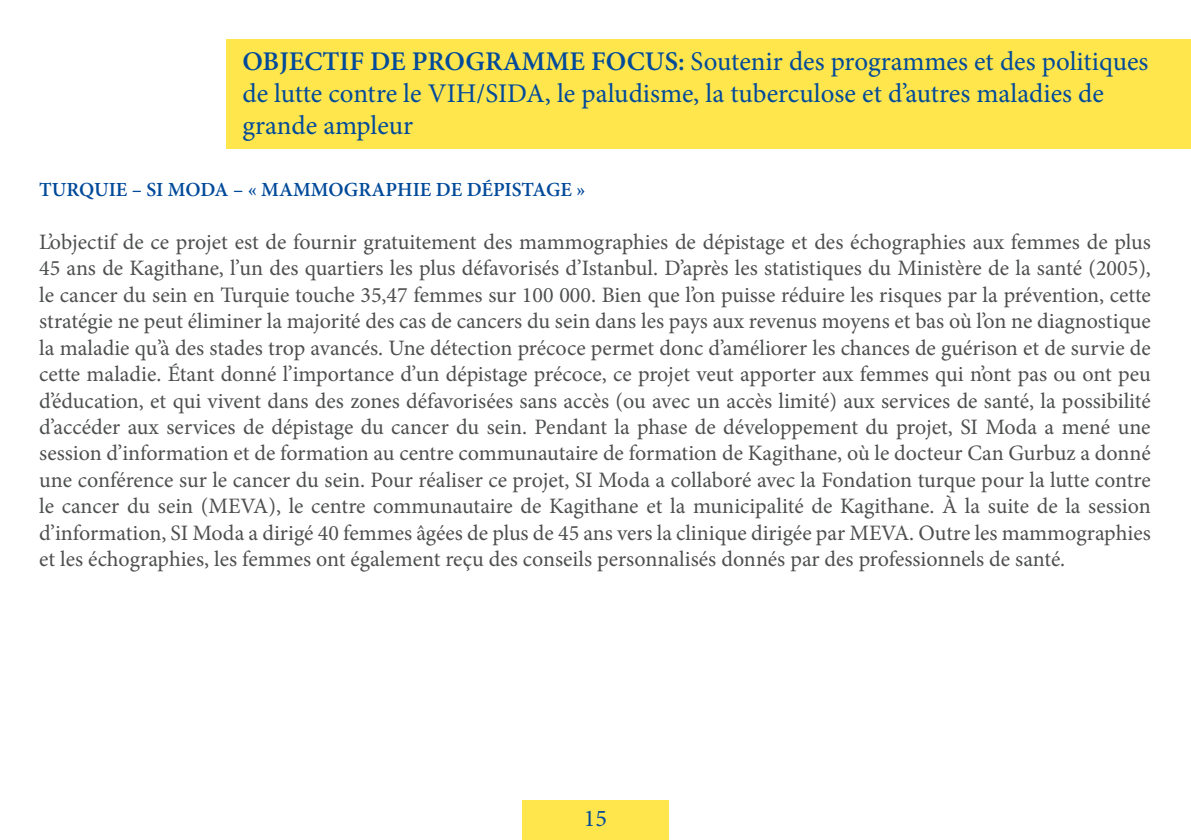
<style>
.page{position:relative;width:1191px;height:840px;background:#fff}
.page>*{position:absolute;margin:0;border:0;box-sizing:border-box;transform-origin:0 0}
.t1{font:27px/32px "Minion Pro";color:#004a9a}
.t2{font:24px "Minion Pro";color:#004a9a}
.Text{font:22px/26.4px "Minion Pro";color:#4e4f50;text-align:justify}
.Heading_3{font:600 20px "Minion Pro";color:#004a9a}
.s1{font-weight:600}
</style>
<div class="page">
<div style="left:522px;top:799px;width:147px;height:40px;background:#ffe64d"></div>
<div style="left:227px;top:40px;width:964px;height:109px;background:#ffe64d"></div>
<p class="t1" style="left:242px;top:46px;width:907px"><span class="s1">OBJECTIF DE PROGRAMME FOCUS:</span> Soutenir des programmes et des politiques de lutte contre le VIH/SIDA, le paludisme, la tuberculose et d’autres maladies de grande ampleur</p>
<p class="Heading_3" style="left:39px;top:176px;width:548px">TURQUIE – SI MODA – « MAMMOGRAPHIE DE DÉPISTAGE »</p>
<p class="Text" style="left:39px;top:229px;width:1113px">L’objectif de ce projet est de fournir gratuitement des mammographies de dépistage et des échographies aux femmes de plus 45 ans de Kagithane, l’un des quartiers les plus défavorisés d’Istanbul. D’après les statistiques du Ministère de la santé (2005), le cancer du sein en Turquie touche 35,47 femmes sur 100 000. Bien que l’on puisse réduire les risques par la prévention, cette stratégie ne peut éliminer la majorité des cas de cancers du sein dans les pays aux revenus moyens et bas où l’on ne diagnostique la maladie qu’à des stades trop avancés. Une détection précoce permet donc d’améliorer les chances de guérison et de survie de cette maladie. Étant donné l’importance d’un dépistage précoce, ce projet veut apporter aux femmes qui n’ont pas ou ont peu d’éducation, et qui vivent dans des zones défavorisées sans accès (ou avec un accès limité) aux services de santé, la possibilité d’accéder aux services de dépistage du cancer du sein. Pendant la phase de développement du projet, SI Moda a mené une session d’information et de formation au centre communautaire de formation de Kagithane, où le docteur Can Gurbuz a donné une conférence sur le cancer du sein. Pour réaliser ce projet, SI Moda a collaboré avec la Fondation turque pour la lutte contre le cancer du sein (MEVA), le centre communautaire de Kagithane et la municipalité de Kagithane. À la suite de la session d’information, SI Moda a dirigé 40 femmes âgées de plus de 45 ans vers la clinique dirigée par MEVA. Outre les mammographies et les échographies, les femmes ont également reçu des conseils personnalisés donnés par des professionnels de santé.</p>
<p class="t2" style="left:584px;top:802px;width:25px">15</p>
</div>
